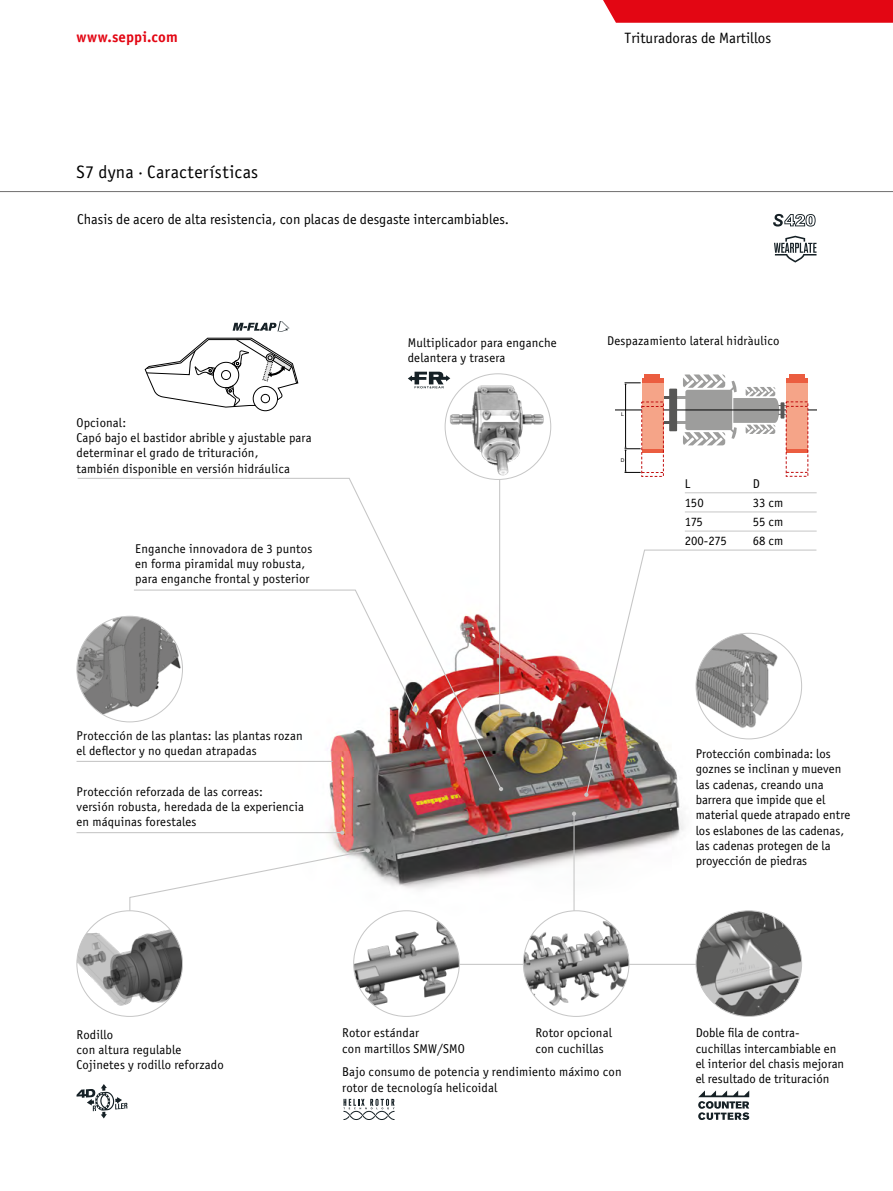
<style>
.page{position:relative;width:893px;height:1191px;background:#fff}
.page>*{position:absolute;margin:0;border:0;box-sizing:border-box;transform-origin:0 0}
.t1{font:18px "Officina Sans Book ITC";letter-spacing:.01em;color:#000}
.t2{font:15px "Officina Sans Book ITC";color:#000}
.t3{font:15px "Officina Sans Bold ITC";letter-spacing:.005em;color:#e30613}
.t4{font:14.25px "Officina Sans Book ITC";color:#000}
.t5{font:12.75px/15.3px "Officina Sans Book ITC";letter-spacing:.01em;color:#000}
.t6{font:5.1px "Arial";color:#000}
</style>
<div class="page">
<div style="left:603px;top:0;width:290px;height:23px;background:#e30613"></div>
<hr style="left:0;top:191px;width:893px;height:1px;background:#706f6f">
<img style="left:290px;top:644px;width:425px;height:287px">
<svg style="left:773px;top:214px;width:43px;height:12px"></svg>
<svg style="left:774px;top:236px;width:42px;height:26px"></svg>
<svg style="left:408px;top:372px;width:42px;height:16px"></svg>
<svg style="left:343px;top:1098px;width:51px;height:22px"></svg>
<hr style="left:409px;top:963px;width:339px;height:2px;background:#c6c6c6">
<hr style="left:573px;top:813px;width:2px;height:189px;background:#c6c6c6">
<svg style="left:572px;top:811px;width:4px;height:5px"></svg>
<img style="left:696px;top:910px;width:106px;height:106px;border-radius:53px">
<img style="left:523px;top:910px;width:106px;height:106px;border-radius:53px">
<img style="left:354px;top:910px;width:105px;height:106px;border-radius:53px">
<svg style="left:698px;top:1090px;width:51px;height:30px"></svg>
<svg style="left:77px;top:1084px;width:51px;height:34px"></svg>
<hr style="left:77px;top:832px;width:265px;height:1px;background:#c6c6c6">
<svg style="left:340px;top:830px;width:4px;height:4px"></svg>
<svg style="left:233px;top:322px;width:56px;height:10px"></svg>
<div style="left:253px;top:386px;width:25px;height:25px;border:1px solid #000;border-radius:50%"></div>
<svg style="left:145px;top:338px;width:153px;height:69px"></svg>
<hr style="left:615px;top:410px;width:201px;height:1px;background:#000">
<div style="left:641px;top:402px;width:23px;height:75px;border:1px dashed #c00d0e"></div>
<div style="left:786px;top:378px;width:22px;height:75px;background:#eb5d40"></div>
<div style="left:786px;top:383px;width:22px;height:65px;background:#f5a488"></div>
<div style="left:786px;top:401px;width:22px;height:75px;border:1px dashed #c00d0e"></div>
<svg style="left:625px;top:374px;width:182px;height:99px"></svg>
<svg style="left:780px;top:402px;width:4px;height:16px"></svg>
<svg style="left:129px;top:848px;width:241px;height:67px"></svg>
<img style="left:77px;top:910px;width:105px;height:106px;border-radius:53px">
<svg style="left:77px;top:477px;width:425px;height:313px"></svg>
<svg style="left:499px;top:787px;width:4px;height:4px"></svg>
<svg style="left:133px;top:589px;width:283px;height:122px"></svg>
<hr style="left:499px;top:475px;width:1px;height:239px;background:#c6c6c6">
<svg style="left:497px;top:712px;width:5px;height:4px"></svg>
<img style="left:445px;top:374px;width:106px;height:105px;border-radius:53px">
<svg style="left:585px;top:549px;width:232px;height:247px"></svg>
<svg style="left:584px;top:792px;width:4px;height:5px"></svg>
<hr style="left:685px;top:492px;width:68px;height:1px;background:#c6c6c6">
<hr style="left:753px;top:492px;width:64px;height:1px;background:#c6c6c6">
<hr style="left:685px;top:511px;width:68px;height:1px;background:#c6c6c6">
<hr style="left:753px;top:511px;width:64px;height:1px;background:#c6c6c6">
<hr style="left:685px;top:531px;width:68px;height:1px;background:#c6c6c6">
<hr style="left:753px;top:531px;width:64px;height:1px;background:#c6c6c6">
<p class="t3" style="left:77px;top:26px;width:103px">www.seppi.com</p>
<h1 class="t1" style="left:77px;top:160px;width:183px">S7 dyna · Características</h1>
<p class="t4" style="left:77px;top:210px;width:433px">Chasis de acero de alta resistencia, con placas de desgaste intercambiables.</p>
<p class="t5" style="left:77px;top:414px;width:237px">Opcional:<br>Capó bajo el bastidor abrible y ajustable para determinar el grado de trituración,<br>también disponible en versión hidráulica</p>
<p class="t5" style="left:135px;top:540px;width:179px">Enganche innovadora de 3 puntos en forma piramidal muy robusta, para enganche frontal y posterior</p>
<p class="t5" style="left:408px;top:334px;width:151px">Multiplicador para enganche delantera y trasera</p>
<p class="t2" style="left:624px;top:28px;width:148px">Trituradoras de Martillos</p>
<p class="t5" style="left:607px;top:333px;width:174px">Despazamiento lateral hidràulico</p>
<p class="t6" style="left:621px;top:411px;width:4px">L</p>
<p class="t6" style="left:621px;top:456px;width:5px">D</p>
<p class="t5" style="left:685px;top:475px;width:7px">L</p>
<p class="t5" style="left:753px;top:475px;width:9px">D</p>
<p class="t5" style="left:685px;top:494px;width:20px">150</p>
<p class="t5" style="left:753px;top:494px;width:32px">33 cm</p>
<p class="t5" style="left:685px;top:514px;width:20px">175</p>
<p class="t5" style="left:753px;top:514px;width:32px">55 cm</p>
<p class="t5" style="left:685px;top:533px;width:44px">200-275</p>
<p class="t5" style="left:753px;top:533px;width:32px">68 cm</p>
<p class="t5" style="left:77px;top:727px;width:228px">Protección de las plantas: las plantas rozan el deflector y no quedan atrapadas</p>
<p class="t5" style="left:77px;top:783px;width:229px">Protección reforzada de las correas:<br>versión robusta, heredada de la experiencia en máquinas forestales</p>
<p class="t5" style="left:696px;top:745px;width:156px">Protección combinada: los goznes se inclinan y mueven las cadenas, creando una barrera que impide que el material quede atrapado entre los eslabones de las cadenas, las cadenas protegen de la proyección de piedras</p>
<p class="t5" style="left:77px;top:1026px;width:149px">Rodillo<br>con altura regulable<br>Cojinetes y rodillo reforzado</p>
<p class="t5" style="left:342px;top:1025px;width:124px">Rotor estándar<br>con martillos SMW/SMO</p>
<p class="t5" style="left:535px;top:1025px;width:78px">Rotor opcional con cuchillas</p>
<p class="t5" style="left:696px;top:1025px;width:150px">Doble fila de contra&shy;cuchillas intercambiable en el interior del chasis mejoran el resultado de trituración</p>
<p class="t5" style="left:342px;top:1064px;width:281px">Bajo consumo de potencia y rendimiento máximo con rotor de tecnología helicoidal</p>
</div>
